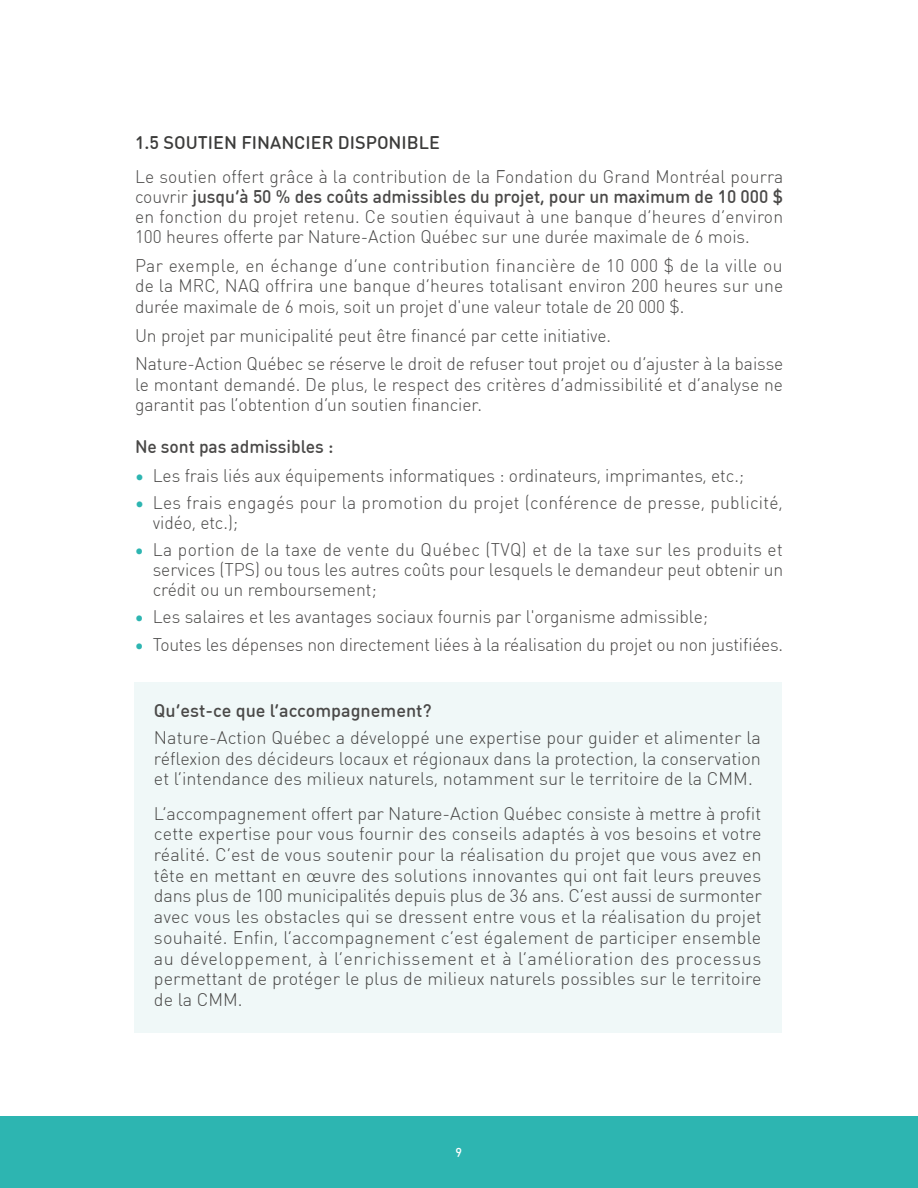
<style>
.page{position:relative;width:918px;height:1188px;background:#fff}
.page>*{position:absolute;margin:0;border:0;box-sizing:border-box;transform-origin:0 0}
.t1{font:300 18px/20.7px "DIN Round OT";letter-spacing:-.005em;color:#4a4948;text-align:justify}
.t2{font:300 18px/20.2px "DIN Round OT";letter-spacing:.02em;color:#4a4948}
.t3{font:500 18px "DIN Round OT";letter-spacing:-.005em;color:#4a4948}
.t4{font:500 18px "DIN Round OT";color:#3c3c3b}
.t5{font:500 12.75px "DIN Round OT";color:#fff}
.s1{font-weight:500}
.s2{color:#2db5b1}
</style>
<div class="page">
<div style="left:0;top:1116px;width:918px;height:72px;background:#2db5b1"></div>
<div style="left:134px;top:683px;width:648px;height:350px;background:#f0f8f8"></div>
<p class="t4" style="left:135px;top:131px;width:306px">1.5 SOUTIEN FINANCIER DISPONIBLE</p>
<p class="t1" style="left:135px;top:167px;width:650px;line-height:20.2px">Le soutien offert grâce à la contribution de la Fondation du Grand Montréal pourra couvrir <span class="s1">jusqu’à 50 % des coûts admissibles du projet, pour un maximum de 10 000 $ </span>en fonction du projet retenu. Ce soutien équivaut à une banque d’heures d’environ 100 heures offerte par Nature-Action Québec sur une durée maximale de 6 mois.</p>
<p class="t1" style="left:135px;top:257px;width:650px;line-height:20.2px">Par exemple, en échange d’une contribution financière de 10 000 $ de la ville ou de la MRC, NAQ offrira une banque d’heures totalisant environ 200 heures sur une durée maximale de 6 mois, soit un projet d'une valeur totale de 20 000 $.</p>
<p class="t1" style="left:135px;top:320px;width:650px;line-height:29px">Un projet par municipalité peut être financé par cette initiative.<br>Nature-Action Québec se réserve le droit de refuser tout projet ou d’ajuster à la baisse</p>
<p class="t1" style="left:135px;top:375px;width:650px;line-height:20.2px">le montant demandé. De plus, le respect des critères d’admissibilité et d’analyse ne garantit pas l’obtention d’un soutien financier.</p>
<p class="t3" style="left:135px;top:435px;width:200px">Ne sont pas admissibles :</p>
<p class="t1" style="left:135px;top:466px;width:611px"><span class="s2">•</span> Les frais liés aux équipements informatiques : ordinateurs, imprimantes, etc.;</p>
<p class="t2" style="left:153px;top:493px;width:632px;text-indent:-18px"><span class="s2">•</span> Les frais engagés pour la promotion du projet (conférence de presse, publicité, vidéo, etc.);</p>
<p class="t1" style="left:153px;top:541px;width:632px;line-height:20.2px;text-indent:-18px"><span class="s2">•</span> La portion de la taxe de vente du Québec (TVQ) et de la taxe sur les produits et services (TPS) ou tous les autres coûts pour lesquels le demandeur peut obtenir un crédit ou un remboursement;</p>
<p class="t1" style="left:135px;top:608px;width:574px"><span class="s2">•</span> Les salaires et les avantages sociaux fournis par l'organisme admissible;</p>
<p class="t1" style="left:135px;top:634px;width:650px"><span class="s2">•</span> Toutes les dépenses non directement liées à la réalisation du projet ou non justifiées.</p>
<p class="t3" style="left:154px;top:699px;width:279px">Qu’est-ce que l’accompagnement?</p>
<p class="t1" style="left:154px;top:728px;width:609px">Nature-Action Québec a développé une expertise pour guider et alimenter la réflexion des décideurs locaux et régionaux dans la protection, la conservation et l’intendance des milieux naturels, notamment sur le territoire de la CMM.</p>
<p class="t1" style="left:154px;top:803px;width:609px">L’accompagnement offert par Nature-Action Québec consiste à mettre à profit cette expertise pour vous fournir des conseils adaptés à vos besoins et votre réalité. C’est de vous soutenir pour la réalisation du projet que vous avez en tête en mettant en œuvre des solutions innovantes qui ont fait leurs preuves dans plus de 100 municipalités depuis plus de 36 ans. C’est aussi de surmonter avec vous les obstacles qui se dressent entre vous et la réalisation du projet souhaité. Enfin, l’accompagnement c’est également de participer ensemble au développement, à l’enrichissement et à l’amélioration des processus permettant de protéger le plus de milieux naturels possibles sur le territoire de la CMM.</p>
<p class="t5" style="left:455px;top:1145px;width:8px">9</p>
</div>
